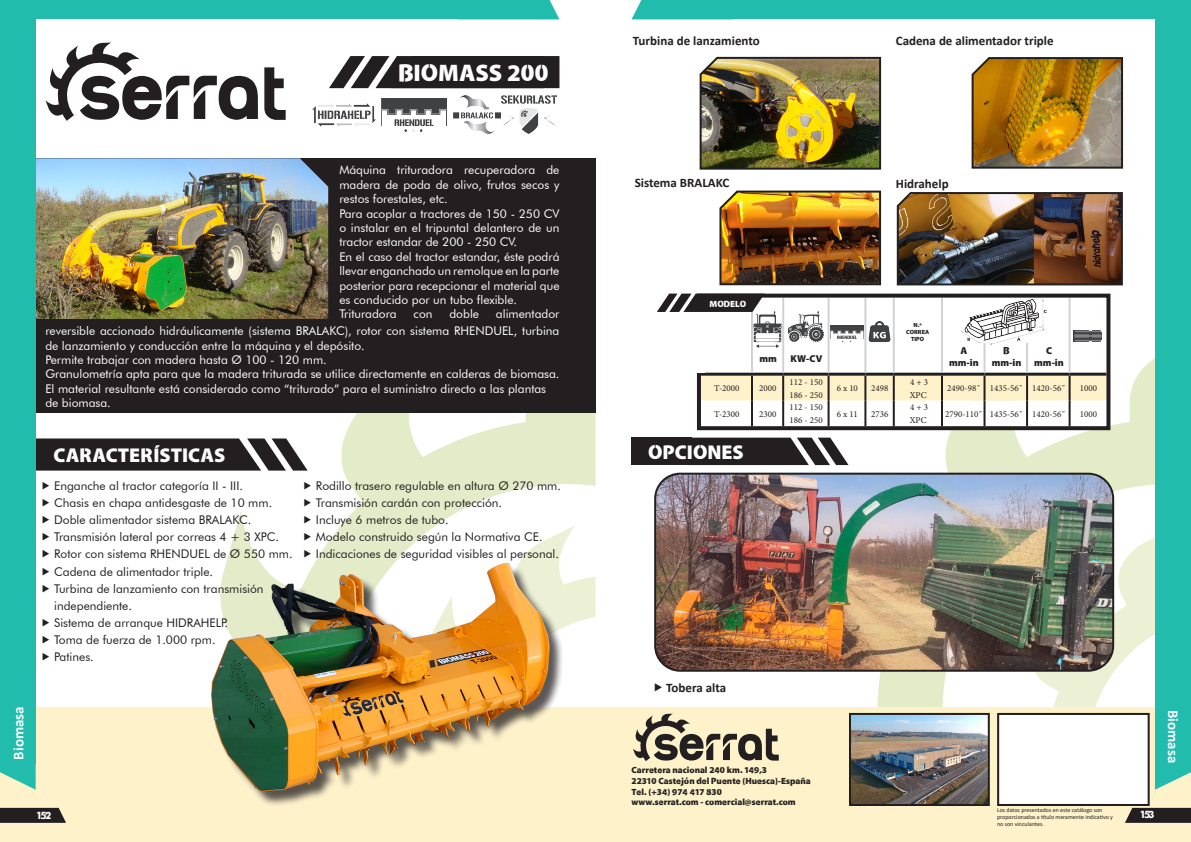
<style>
.page{position:relative;width:1191px;height:842px;background:#fff}
.page>*{position:absolute;margin:0;border:0;box-sizing:border-box;transform-origin:0 0}
.Título_Máquina{font:900 24px "Cleanvertising";color:#fff}
.Titulo_Características{font:900 20px "Cleanvertising";color:#fff}
.t1{font:700 15px "Calibri";color:#fff}
.Parrafo_CT_Derecha{font:700 13px "Calibri";color:#231f20}
.Parrafo_Descripcion{font:12px/14.4px "Futura BT";color:#fff;text-align:justify}
.t2{font:12px/17px "Futura BT";color:#231f20}
.Parrafo_ABC{font:900 10px "Cleanvertising";color:#231f20}
.t3{font:700 10px "Futura";letter-spacing:-.19em;color:#fff}
.Parrafo_Tabla{font:9px/12.8px "Minion Pro";color:#231f20}
.t4{font:900 9px/10.8px "Cleanvertising";color:#231f20}
.Titulo_tabla{font:900 9px "Cleanvertising";color:#fff}
.t5{font:6px/7.2px "Calibri";color:#231f20}
.Parrafo_ABC_correas{font:900 6px "Cleanvertising";color:#231f20}
</style>
<div class="page">
<svg style="left:233px;top:413px;width:362px;height:126px;fill:#e4ebc9"></svg>
<svg style="left:391px;top:525px;width:205px;height:94px"></svg>
<div style="left:0;top:707px;width:595px;height:135px;background:#fef2cb"></div>
<svg style="left:0;top:808px;width:66px;height:15px"></svg>
<svg style="left:789px;top:344px;width:366px;height:363px"></svg>
<svg style="left:994px;top:525px;width:161px;height:182px"></svg>
<div style="left:595px;top:707px;width:596px;height:135px;background:#fef2cb"></div>
<svg style="left:264px;top:67px;width:22px;height:53px"></svg>
<svg style="left:45px;top:43px;width:213px;height:78px"></svg>
<div style="left:998px;top:714px;width:150px;height:91px;background:#fff"></div>
<div style="left:997px;top:713px;width:152px;height:93px;border:2px solid #231f20"></div>
<img style="left:852px;top:716px;width:134px;height:87px">
<div style="left:849px;top:713px;width:140px;height:93px;border:2px solid #231f20"></div>
<svg style="left:633px;top:714px;width:145px;height:47px"></svg>
<svg style="left:1125px;top:808px;width:66px;height:15px"></svg>
<svg style="left:36px;top:438px;width:272px;height:33px;background:#3c393a"></svg>
<div style="left:458px;top:0;width:101px;height:19px;background:#22bcac"></div>
<div style="left:0;top:0;width:458px;height:19px;background:#22bcac"></div>
<div style="left:631px;top:0;width:102px;height:19px;background:#22bcac"></div>
<div style="left:733px;top:0;width:458px;height:19px;background:#22bcac"></div>
<svg style="left:0;top:764px;width:36px;height:26px"></svg>
<div style="left:0;top:0;width:36px;height:764px;background:#22bcac"></div>
<svg style="left:1155px;top:764px;width:36px;height:26px"></svg>
<div style="left:1155px;top:0;width:36px;height:764px;background:#22bcac"></div>
<svg style="left:329px;top:56px;width:230px;height:32px;background:#3b3738"></svg>
<div style="left:36px;top:158px;width:559px;height:255px;background:#231f20"></div>
<img style="left:36px;top:158px;width:292px;height:161px">
<img style="left:453px;top:96px;width:103px;height:38px">
<img style="left:381px;top:99px;width:66px;height:32px">
<img style="left:312px;top:103px;width:63px;height:23px">
<img style="left:719px;top:190px;width:163px;height:96px">
<img style="left:971px;top:57px;width:153px;height:112px">
<img style="left:699px;top:56px;width:183px;height:114px">
<img style="left:657px;top:474px;width:456px;height:197px">
<div style="left:654px;top:473px;width:460px;height:199px;border:2px solid #231f20;border-radius:25px"></div>
<img style="left:896px;top:192px;width:227px;height:94px">
<div style="left:697px;top:294px;width:413px;height:136px;border:4px solid #231f20"></div>
<div style="left:631px;top:438px;width:61px;height:27px;background:#231f20"></div>
<svg style="left:692px;top:438px;width:156px;height:27px;background:#403d3d"></svg>
<svg style="left:657px;top:294px;width:449px;height:132px"></svg>
<img style="left:211px;top:539px;width:377px;height:266px">
<svg style="left:304px;top:482px;width:7px;height:7px"></svg>
<svg style="left:304px;top:499px;width:7px;height:7px"></svg>
<svg style="left:304px;top:516px;width:7px;height:8px"></svg>
<svg style="left:304px;top:533px;width:7px;height:8px"></svg>
<svg style="left:304px;top:550px;width:7px;height:8px"></svg>
<p class="Título_Máquina" style="left:399px;top:53px;width:152px">BIOMASS 200</p>
<p class="Parrafo_Descripcion" style="left:339px;top:163px;width:222px">Máquina trituradora recuperadora de madera de poda de olivo, frutos secos y restos forestales, etc.</p>
<p class="Parrafo_Descripcion" style="left:339px;top:206px;width:222px">Para acoplar a tractores de 150 - 250 CV o instalar en el tripuntal delantero de un tractor estandar de 200 - 250 CV.</p>
<p class="Parrafo_Descripcion" style="left:339px;top:249px;width:222px">En el caso del tractor estandar, éste podrá llevar enganchado un remolque en la parte posterior para recepcionar el material que es conducido por un tubo flexible.</p>
<p class="Parrafo_Descripcion" style="left:339px;top:307px;width:59px">Trituradora</p>
<p class="Parrafo_Descripcion" style="left:414px;top:307px;width:20px">con</p>
<p class="Parrafo_Descripcion" style="left:449px;top:307px;width:31px">doble</p>
<p class="Parrafo_Descripcion" style="left:45px;top:306px;width:515px;line-height:16.7px;text-align:right">alimentador<br>reversible accionado hidráulicamente (sistema BRALAKC), rotor con sistema RHENDUEL, turbina</p>
<p class="Parrafo_Descripcion" style="left:45px;top:338px;width:321px">de lanzamiento y conducción entre la máquina y el depósito.</p>
<p class="Parrafo_Descripcion" style="left:45px;top:352px;width:283px">Permite trabajar con madera hasta Ø 100 - 120 mm.</p>
<p class="Parrafo_Descripcion" style="left:45px;top:367px;width:515px">Granulometría apta para que la madera triturada se utilice directamente en calderas de biomasa.</p>
<p class="Parrafo_Descripcion" style="left:45px;top:381px;width:502px">El material resultante está considerado como “triturado” para el suministro directo a las plantas</p>
<p class="Parrafo_Descripcion" style="left:45px;top:396px;width:67px">de biomasa.</p>
<h2 class="Titulo_Características" style="left:53px;top:439px;width:173px">CARACTERÍSTICAS</h2>
<p class="t2" style="left:54px;top:477px;width:190px">Enganche al tractor categoría II - III.</p>
<p class="t2" style="left:54px;top:494px;width:219px">Chasis en chapa antidesgaste de 10 mm.</p>
<p class="t2" style="left:54px;top:511px;width:199px">Doble alimentador sistema BRALAKC.</p>
<p class="t2" style="left:54px;top:528px;width:226px">Transmisión lateral por correas 4 + 3 XPC.</p>
<p class="t2" style="left:54px;top:546px;width:240px">Rotor con sistema RHENDUEL de Ø 550 mm.</p>
<p class="t2" style="left:54px;top:563px;width:160px">Cadena de alimentador triple.</p>
<p class="t2" style="left:54px;top:580px;width:211px">Turbina de lanzamiento con transmisión independiente.</p>
<p class="t2" style="left:54px;top:614px;width:175px">Sistema de arranque HIDRAHELP.</p>
<p class="t2" style="left:54px;top:631px;width:163px">Toma de fuerza de 1.000 rpm.</p>
<p class="t2" style="left:54px;top:648px;width:41px">Patines.</p>
<p class="t2" style="left:316px;top:477px;width:247px">Rodillo trasero regulable en altura Ø 270 mm.</p>
<p class="t2" style="left:316px;top:494px;width:188px">Transmisión cardán con protección.</p>
<p class="t2" style="left:316px;top:511px;width:134px">Incluye 6 metros de tubo.</p>
<p class="t2" style="left:316px;top:528px;width:228px">Modelo construido según la Normativa CE.</p>
<p class="t2" style="left:316px;top:546px;width:245px">Indicaciones de seguridad visibles al personal.</p>
<p class="Parrafo_CT_Derecha" style="left:633px;top:31px;width:128px">Turbina de lanzamiento</p>
<p class="Parrafo_CT_Derecha" style="left:895px;top:31px;width:159px">Cadena de alimentador triple</p>
<p class="Parrafo_CT_Derecha" style="left:634px;top:173px;width:96px">Sistema BRALAKC</p>
<p class="Titulo_tabla" style="left:709px;top:297px;width:38px">MODELO</p>
<p class="Parrafo_ABC" style="left:759px;top:351px;width:19px">mm</p>
<p class="Parrafo_ABC" style="left:790px;top:351px;width:33px">KW-CV</p>
<p class="Parrafo_CT_Derecha" style="left:895px;top:175px;width:54px">Hidrahelp</p>
<p class="Parrafo_ABC_correas" style="left:913px;top:320px;width:10px">N.º</p>
<p class="Parrafo_ABC_correas" style="left:906px;top:327px;width:25px">CORREA</p>
<p class="Parrafo_ABC_correas" style="left:911px;top:334px;width:15px">TIPO</p>
<p class="Parrafo_ABC" style="left:960px;top:343px;width:8px">A</p>
<p class="Parrafo_ABC" style="left:949px;top:355px;width:31px">mm-in</p>
<p class="Parrafo_ABC" style="left:1003px;top:343px;width:8px">B</p>
<p class="Parrafo_ABC" style="left:991px;top:355px;width:31px">mm-in</p>
<p class="Parrafo_ABC" style="left:1046px;top:343px;width:8px">C</p>
<p class="Parrafo_ABC" style="left:1034px;top:355px;width:31px">mm-in</p>
<p class="Parrafo_Tabla" style="left:714px;top:382px;width:27px">T-2000</p>
<p class="Parrafo_Tabla" style="left:759px;top:382px;width:19px">2000</p>
<p class="Parrafo_Tabla" style="left:789px;top:376px;width:35px">112 - 150<br>186 - 250</p>
<p class="Parrafo_Tabla" style="left:836px;top:382px;width:23px">6 x 10</p>
<p class="Parrafo_Tabla" style="left:871px;top:382px;width:19px">2498</p>
<p class="Parrafo_Tabla" style="left:909px;top:376px;width:20px">4 + 3<br>XPC</p>
<p class="Parrafo_Tabla" style="left:947px;top:382px;width:34px">2490-98˝</p>
<p class="Parrafo_Tabla" style="left:989px;top:382px;width:34px">1435-56˝</p>
<p class="Parrafo_Tabla" style="left:1032px;top:382px;width:34px">1420-56˝</p>
<p class="Parrafo_Tabla" style="left:1079px;top:382px;width:19px">1000</p>
<p class="Parrafo_Tabla" style="left:714px;top:408px;width:27px">T-2300</p>
<p class="Parrafo_Tabla" style="left:759px;top:408px;width:19px">2300</p>
<p class="Parrafo_Tabla" style="left:789px;top:401px;width:35px">112 - 150<br>186 - 250</p>
<p class="Parrafo_Tabla" style="left:836px;top:408px;width:23px">6 x 11</p>
<p class="Parrafo_Tabla" style="left:871px;top:408px;width:19px">2736</p>
<p class="Parrafo_Tabla" style="left:909px;top:401px;width:20px">4 + 3<br>XPC</p>
<p class="Parrafo_Tabla" style="left:945px;top:408px;width:38px">2790-110˝</p>
<p class="Parrafo_Tabla" style="left:989px;top:408px;width:34px">1435-56˝</p>
<p class="Parrafo_Tabla" style="left:1032px;top:408px;width:34px">1420-56˝</p>
<p class="Parrafo_Tabla" style="left:1079px;top:408px;width:19px">1000</p>
<p class="Titulo_Características" style="left:648px;top:436px;width:97px">OPCIONES</p>
<p class="Parrafo_CT_Derecha" style="left:666px;top:679px;width:61px">Tobera alta</p>
<p class="t1" style="left:8px;top:759px;width:55px;rotate:-90deg">Biomasa</p>
<p class="t1" style="left:1183px;top:710px;width:55px;rotate:90deg">Biomasa</p>
<p class="t3" style="left:36px;top:808px;width:17px">152</p>
<p class="t4" style="left:631px;top:764px;width:181px">Carretera nacional 240 km. 149,3<br>22310 Castejón del Puente (Huesca)-España Tel. (+34) 974 417 830<br>www.serrat.com - comercial@serrat.com</p>
<p class="t5" style="left:997px;top:806px;width:117px">Los datos presentados en este catálogo son proporcionados a título meramente indicativo y no son vinculantes.</p>
<p class="t3" style="left:1139px;top:807px;width:16px">153</p>
</div>
